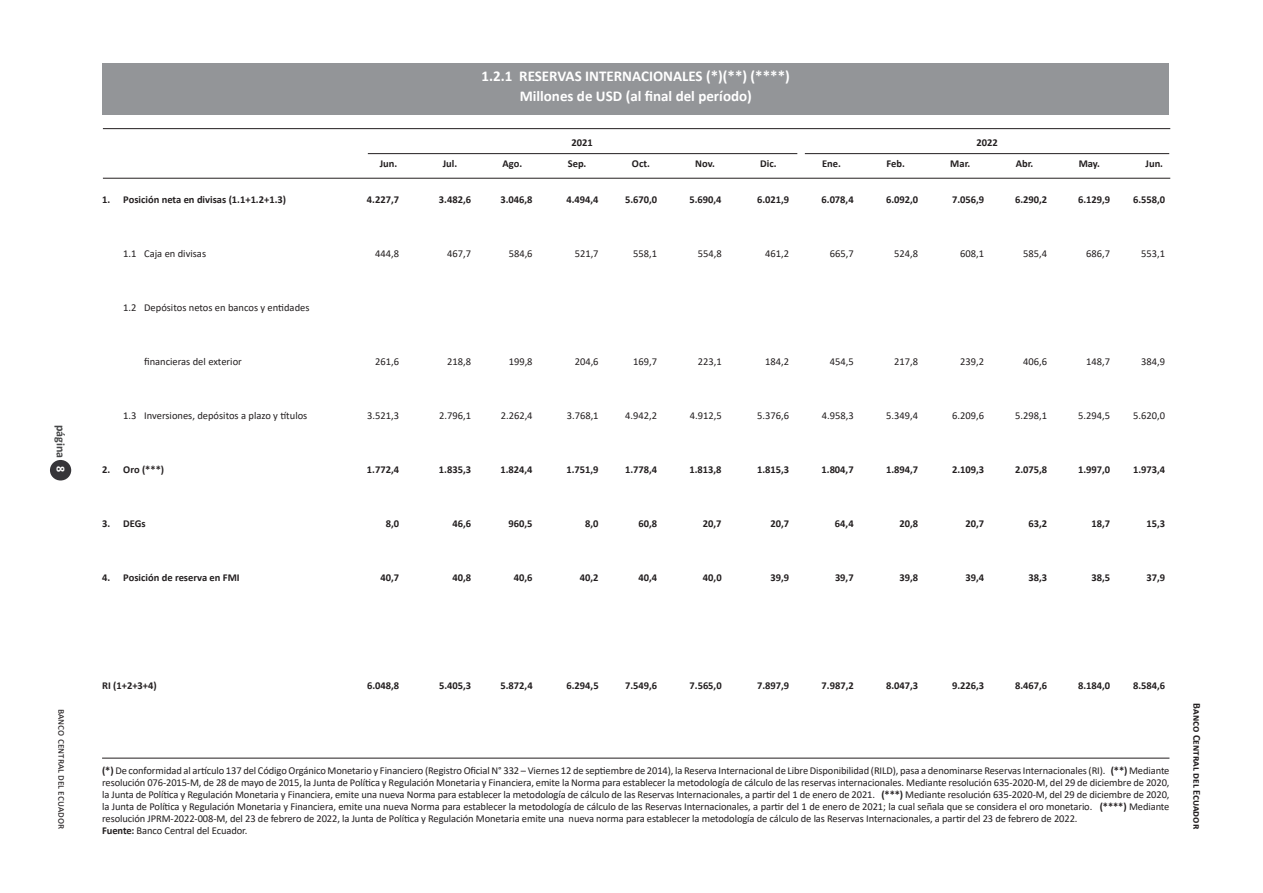
<style>
.page{position:relative;width:1263px;height:893px;background:#fff}
.page>*{position:absolute;margin:0;border:0;box-sizing:border-box;transform-origin:0 0}
.t1{font:700 15px/19.2px "Calibri";color:#fff;text-align:center}
.t2{font:700 12px "Calibri";color:#454647}
.t3{font:10.5px/12px "Calibri";letter-spacing:-.01em;color:#231f20}
.t4{font:700 10.5px "Calibri";color:#231f20}
.s1{color:#fff}
.s2{font-weight:700}
</style>
<div class="page">
<div style="left:50px;top:460px;width:21px;height:20px;background:#363539;border-radius:50%"></div>
<hr style="left:102px;top:758px;width:1067px;height:1px;background:#231f20">
<hr style="left:103px;top:128px;width:1067px;height:1px;background:#231f20">
<hr style="left:103px;top:178px;width:1067px;height:1px;background:#231f20">
<div style="left:102px;top:64px;width:1067px;height:51px;background:#939598"></div>
<hr style="left:805px;top:153px;width:364px;height:1px;background:#231f20">
<hr style="left:368px;top:153px;width:429px;height:1px;background:#231f20">
<p class="t2" style="left:69px;top:425px;width:49px;rotate:90deg">página <span class="s1">8</span></p>
<p class="t1" style="left:482px;top:67px;width:310px">1.2.1 RESERVAS INTERNACIONALES (*)(**) (****)<br>Millones de USD (al final del período)</p>
<p class="t4" style="left:571px;top:135px;width:23px">2021</p>
<p class="t4" style="left:976px;top:135px;width:23px">2022</p>
<p class="t4" style="left:380px;top:156px;width:19px">Jun.</p>
<p class="t4" style="left:443px;top:156px;width:16px">Jul.</p>
<p class="t4" style="left:503px;top:156px;width:21px">Ago.</p>
<p class="t4" style="left:568px;top:156px;width:20px">Sep.</p>
<p class="t4" style="left:632px;top:156px;width:19px">Oct.</p>
<p class="t4" style="left:695px;top:156px;width:21px">Nov.</p>
<p class="t4" style="left:760px;top:156px;width:18px">Dic.</p>
<p class="t4" style="left:822px;top:156px;width:20px">Ene.</p>
<p class="t4" style="left:886px;top:156px;width:20px">Feb.</p>
<p class="t4" style="left:950px;top:156px;width:21px">Mar.</p>
<p class="t4" style="left:1016px;top:156px;width:19px">Abr.</p>
<p class="t4" style="left:1079px;top:156px;width:23px">May.</p>
<p class="t4" style="left:1145px;top:156px;width:19px">Jun.</p>
<p class="t4" style="left:102px;top:192px;width:185px">1. Posición neta en divisas (1.1+1.2+1.3)</p>
<p class="t4" style="left:367px;top:192px;width:34px">4.227,7</p>
<p class="t4" style="left:439px;top:192px;width:34px">3.482,6</p>
<p class="t4" style="left:500px;top:192px;width:34px">3.046,8</p>
<p class="t4" style="left:566px;top:192px;width:34px">4.494,4</p>
<p class="t4" style="left:625px;top:192px;width:34px">5.670,0</p>
<p class="t4" style="left:689px;top:192px;width:34px">5.690,4</p>
<p class="t4" style="left:757px;top:192px;width:34px">6.021,9</p>
<p class="t4" style="left:821px;top:192px;width:34px">6.078,4</p>
<p class="t4" style="left:886px;top:192px;width:34px">6.092,0</p>
<p class="t4" style="left:952px;top:192px;width:34px">7.056,9</p>
<p class="t4" style="left:1015px;top:192px;width:34px">6.290,2</p>
<p class="t4" style="left:1078px;top:192px;width:34px">6.129,9</p>
<p class="t4" style="left:1133px;top:192px;width:34px">6.558,0</p>
<p class="t3" style="left:123px;top:247px;width:84px">1.1 Caja en divisas</p>
<p class="t3" style="left:375px;top:247px;width:25px">444,8</p>
<p class="t3" style="left:447px;top:247px;width:25px">467,7</p>
<p class="t3" style="left:509px;top:247px;width:25px">584,6</p>
<p class="t3" style="left:575px;top:247px;width:25px">521,7</p>
<p class="t3" style="left:633px;top:247px;width:25px">558,1</p>
<p class="t3" style="left:698px;top:247px;width:25px">554,8</p>
<p class="t3" style="left:765px;top:247px;width:25px">461,2</p>
<p class="t3" style="left:830px;top:247px;width:25px">665,7</p>
<p class="t3" style="left:894px;top:247px;width:25px">524,8</p>
<p class="t3" style="left:960px;top:247px;width:25px">608,1</p>
<p class="t3" style="left:1023px;top:247px;width:25px">585,4</p>
<p class="t3" style="left:1086px;top:247px;width:25px">686,7</p>
<p class="t3" style="left:1141px;top:247px;width:25px">553,1</p>
<p class="t3" style="left:123px;top:301px;width:188px">1.2 Depósitos netos en bancos y entidades</p>
<p class="t3" style="left:144px;top:355px;width:99px">financieras del exterior</p>
<p class="t3" style="left:375px;top:355px;width:25px">261,6</p>
<p class="t3" style="left:447px;top:355px;width:25px">218,8</p>
<p class="t3" style="left:509px;top:355px;width:25px">199,8</p>
<p class="t3" style="left:575px;top:355px;width:25px">204,6</p>
<p class="t3" style="left:633px;top:355px;width:25px">169,7</p>
<p class="t3" style="left:698px;top:355px;width:25px">223,1</p>
<p class="t3" style="left:765px;top:355px;width:25px">184,2</p>
<p class="t3" style="left:830px;top:355px;width:25px">454,5</p>
<p class="t3" style="left:894px;top:355px;width:25px">217,8</p>
<p class="t3" style="left:960px;top:355px;width:25px">239,2</p>
<p class="t3" style="left:1023px;top:355px;width:25px">406,6</p>
<p class="t3" style="left:1086px;top:355px;width:25px">148,7</p>
<p class="t3" style="left:1141px;top:355px;width:25px">384,9</p>
<p class="t3" style="left:123px;top:409px;width:186px">1.3 Inversiones, depósitos a plazo y títulos</p>
<p class="t3" style="left:367px;top:409px;width:33px">3.521,3</p>
<p class="t3" style="left:439px;top:409px;width:33px">2.796,1</p>
<p class="t3" style="left:501px;top:409px;width:33px">2.262,4</p>
<p class="t3" style="left:567px;top:409px;width:33px">3.768,1</p>
<p class="t3" style="left:625px;top:409px;width:33px">4.942,2</p>
<p class="t3" style="left:690px;top:409px;width:33px">4.912,5</p>
<p class="t3" style="left:757px;top:409px;width:33px">5.376,6</p>
<p class="t3" style="left:822px;top:409px;width:33px">4.958,3</p>
<p class="t3" style="left:886px;top:409px;width:33px">5.349,4</p>
<p class="t3" style="left:952px;top:409px;width:33px">6.209,6</p>
<p class="t3" style="left:1015px;top:409px;width:33px">5.298,1</p>
<p class="t3" style="left:1078px;top:409px;width:33px">5.294,5</p>
<p class="t3" style="left:1133px;top:409px;width:33px">5.620,0</p>
<p class="t4" style="left:102px;top:462px;width:64px">2. Oro (***)</p>
<p class="t4" style="left:367px;top:462px;width:34px">1.772,4</p>
<p class="t4" style="left:439px;top:462px;width:34px">1.835,3</p>
<p class="t4" style="left:500px;top:462px;width:34px">1.824,4</p>
<p class="t4" style="left:566px;top:462px;width:34px">1.751,9</p>
<p class="t4" style="left:625px;top:462px;width:34px">1.778,4</p>
<p class="t4" style="left:689px;top:462px;width:34px">1.813,8</p>
<p class="t4" style="left:757px;top:462px;width:34px">1.815,3</p>
<p class="t4" style="left:821px;top:462px;width:34px">1.804,7</p>
<p class="t4" style="left:886px;top:462px;width:34px">1.894,7</p>
<p class="t4" style="left:952px;top:462px;width:34px">2.109,3</p>
<p class="t4" style="left:1015px;top:462px;width:34px">2.075,8</p>
<p class="t4" style="left:1078px;top:462px;width:34px">1.997,0</p>
<p class="t4" style="left:1133px;top:462px;width:34px">1.973,4</p>
<p class="t4" style="left:102px;top:516px;width:45px">3. DEGs</p>
<p class="t4" style="left:386px;top:516px;width:15px">8,0</p>
<p class="t4" style="left:452px;top:516px;width:20px">46,6</p>
<p class="t4" style="left:509px;top:516px;width:26px">960,5</p>
<p class="t4" style="left:585px;top:516px;width:15px">8,0</p>
<p class="t4" style="left:638px;top:516px;width:20px">60,8</p>
<p class="t4" style="left:703px;top:516px;width:20px">20,7</p>
<p class="t4" style="left:770px;top:516px;width:20px">20,7</p>
<p class="t4" style="left:835px;top:516px;width:20px">64,4</p>
<p class="t4" style="left:899px;top:516px;width:20px">20,8</p>
<p class="t4" style="left:965px;top:516px;width:20px">20,7</p>
<p class="t4" style="left:1028px;top:516px;width:20px">63,2</p>
<p class="t4" style="left:1091px;top:516px;width:20px">18,7</p>
<p class="t4" style="left:1146px;top:516px;width:20px">15,3</p>
<p class="t4" style="left:102px;top:570px;width:139px">4. Posición de reserva en FMI</p>
<p class="t4" style="left:380px;top:570px;width:20px">40,7</p>
<p class="t4" style="left:452px;top:570px;width:20px">40,8</p>
<p class="t4" style="left:514px;top:570px;width:20px">40,6</p>
<p class="t4" style="left:580px;top:570px;width:20px">40,2</p>
<p class="t4" style="left:638px;top:570px;width:20px">40,4</p>
<p class="t4" style="left:703px;top:570px;width:20px">40,0</p>
<p class="t4" style="left:770px;top:570px;width:20px">39,9</p>
<p class="t4" style="left:835px;top:570px;width:20px">39,7</p>
<p class="t4" style="left:899px;top:570px;width:20px">39,8</p>
<p class="t4" style="left:965px;top:570px;width:20px">39,4</p>
<p class="t4" style="left:1028px;top:570px;width:20px">38,3</p>
<p class="t4" style="left:1091px;top:570px;width:20px">38,5</p>
<p class="t4" style="left:1146px;top:570px;width:20px">37,9</p>
<p class="t3" style="left:68px;top:709px;width:121px;rotate:90deg">banco central del ecuador</p>
<p class="t4" style="left:102px;top:678px;width:56px">RI (1+2+3+4)</p>
<p class="t4" style="left:367px;top:678px;width:34px">6.048,8</p>
<p class="t4" style="left:439px;top:678px;width:34px">5.405,3</p>
<p class="t4" style="left:500px;top:678px;width:34px">5.872,4</p>
<p class="t4" style="left:566px;top:678px;width:34px">6.294,5</p>
<p class="t4" style="left:625px;top:678px;width:34px">7.549,6</p>
<p class="t4" style="left:689px;top:678px;width:34px">7.565,0</p>
<p class="t4" style="left:757px;top:678px;width:34px">7.897,9</p>
<p class="t4" style="left:821px;top:678px;width:34px">7.987,2</p>
<p class="t4" style="left:886px;top:678px;width:34px">8.047,3</p>
<p class="t4" style="left:952px;top:678px;width:34px">9.226,3</p>
<p class="t4" style="left:1015px;top:678px;width:34px">8.467,6</p>
<p class="t4" style="left:1078px;top:678px;width:34px">8.184,0</p>
<p class="t4" style="left:1133px;top:678px;width:34px">8.584,6</p>
<p class="t3" style="left:102px;top:764px;width:1069px"><span class="s2">(*)</span> De conformidad al artículo 137 del Código Orgánico Monetario y Financiero (Registro Oficial N° 332 – Viernes 12 de septiembre de 2014), la Reserva Internacional de Libre Disponibilidad (RILD), pasa a denominarse Reservas Internacionales (RI). <span class="s2">(**)</span> Mediante resolución 076-2015-M, de 28 de mayo de 2015, la Junta de Política y Regulación Monetaria y Financiera, emite la Norma para establecer la metodología de cálculo de las reservas internacionales. Mediante resolución 635-2020-M, del 29 de diciembre de 2020, la Junta de Política y Regulación Monetaria y Financiera, emite una nueva Norma para establecer la metodología de cálculo de las Reservas Internacionales, a partir del 1 de enero de 2021. <span class="s2">(***)</span> Mediante resolución 635-2020-M, del 29 de diciembre de 2020, la Junta de Política y Regulación Monetaria y Financiera, emite una nueva Norma para establecer la metodología de cálculo de las Reservas Internacionales, a partir del 1 de enero de 2021; la cual señala que se considera el oro monetario. <span class="s2">(****)</span> Mediante resolución JPRM-2022-008-M, del 23 de febrero de 2022, la Junta de Política y Regulación Monetaria emite una nueva norma para establecer la metodología de cálculo de las Reservas Internacionales, a partir del 23 de febrero de 2022.<br><span class="s2">Fuente:</span> Banco Central del Ecuador.</p>
<p class="t4" style="left:1204px;top:703px;width:127px;rotate:90deg">Banco Central del Ecuador</p>
</div>
